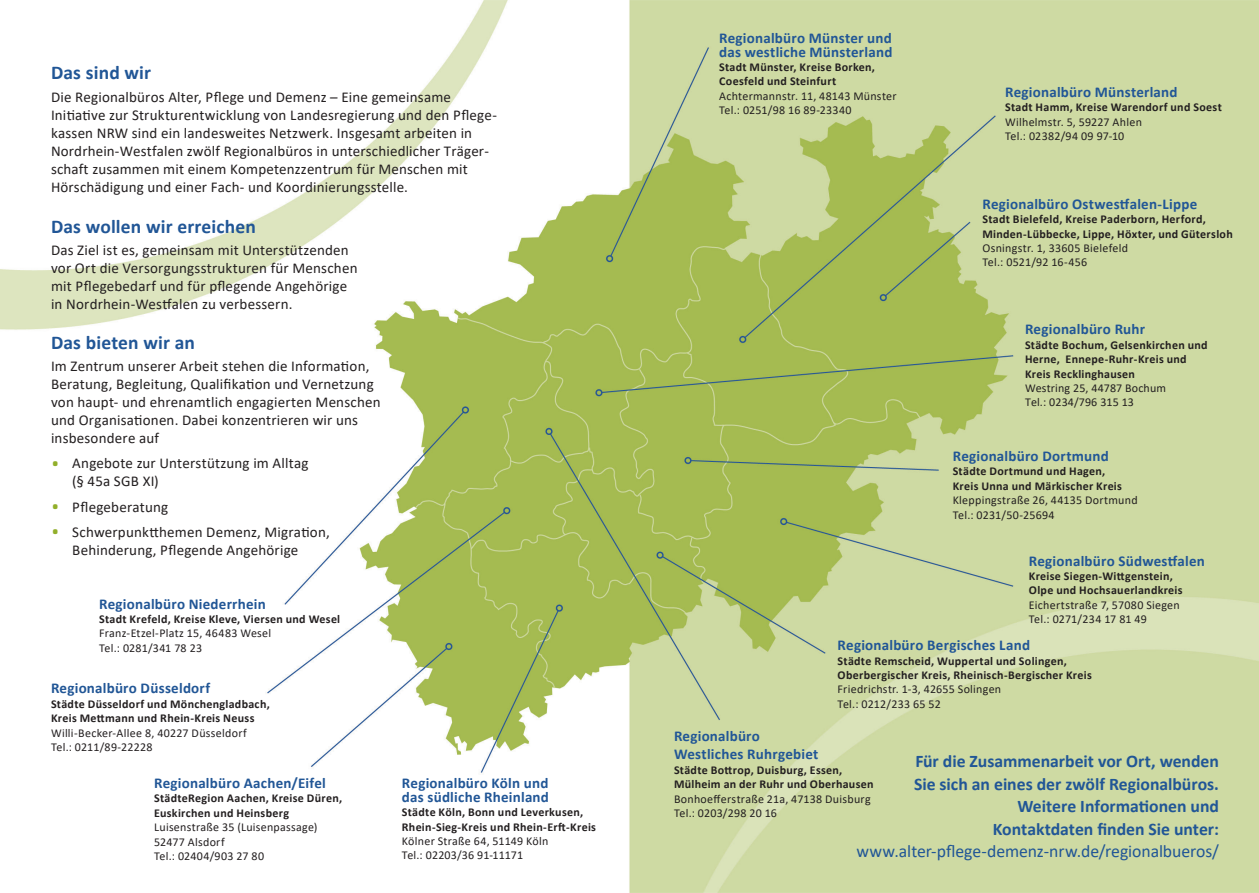
<style>
.page{position:relative;width:1259px;height:893px;background:#fff}
.page>*{position:absolute;margin:0;border:0;box-sizing:border-box;transform-origin:0 0}
.t1{font:700 31.5px "Calibri";color:#92af2a}
.t2{font:700 19.5px "Calibri";letter-spacing:.005em;color:#215696}
.t3{font:700 17.7px "Calibri";color:#215696}
.t4{font:17.7px "Calibri";color:#215696}
.t5{font:15px/18px "Calibri";letter-spacing:.01em;color:#231f20}
.t6{font:700 15px/13.5px "Calibri";letter-spacing:.015em;color:#215696}
.t7{font:700 12px/14.4px "Calibri";letter-spacing:.025em;color:#231f20}
.t8{font:12px/14.4px "Calibri";letter-spacing:.025em;color:#231f20}
.s1{font-weight:700;font-size:31.5px;color:#92af2a}
.s2{font-weight:700}
.s3{font-weight:400}
</style>
<div class="page">
<img style="left:0;top:0;width:1259px;height:893px">
<p class="t2" style="left:51px;top:61px;width:102px">Das sind wir</p>
<p class="t5" style="left:51px;top:87px;width:447px">Die Regionalbüros Alter, Pflege und Demenz – Eine gemeinsame Initiative zur Strukturentwicklung von Landesregierung und den Pflege&shy;kassen NRW sind ein landesweites Netzwerk. Insgesamt arbeiten in Nordrhein-Westfalen zwölf Regionalbüros in unterschiedlicher Träger&shy;schaft zusammen mit einem Kompetenzzentrum für Menschen mit Hörschädigung und einer Fach- und Koordinierungsstelle.</p>
<p class="t2" style="left:51px;top:214px;width:206px">Das wollen wir erreichen</p>
<p class="t5" style="left:51px;top:240px;width:308px">Das Ziel ist es, gemeinsam mit Unterstützenden vor Ort die Versorgungsstrukturen für Menschen mit Pflegebedarf und für pflegende Angehörige in Nordrhein-Westfalen zu verbessern.</p>
<p class="t2" style="left:51px;top:330px;width:145px">Das bieten wir an</p>
<p class="t5" style="left:51px;top:357px;width:331px">Im Zentrum unserer Arbeit stehen die Information, Beratung, Begleitung, Qualifikation und Vernetzung von haupt- und ehrenamtlich engagierten Menschen und Organisationen. Dabei konzentrieren wir uns insbesondere auf</p>
<p class="t1" style="left:51px;top:443px;width:10px">·</p>
<p class="t5" style="left:72px;top:454px;width:238px">Angebote zur Unterstützung im Alltag (§ 45a SGB XI)</p>
<p class="t5" style="left:51px;top:497px;width:119px"><span class="s1">·</span> Pflegeberatung</p>
<p class="t5" style="left:72px;top:522px;width:259px;text-indent:-21px"><span class="s1">·</span> Schwerpunktthemen Demenz, Migration,<br>Behinderung, Pflegende Angehörige</p>
<p class="t6" style="left:99px;top:596px;width:168px">Regionalbüro Niederrhein</p>
<p class="t8" style="left:99px;top:612px;width:243px"><span class="s2">Stadt Krefeld, Kreise Kleve, Viersen und Wesel<br></span>Franz-Etzel-Platz 15, 46483 Wesel<br>Tel.: 0281/341 78 23</p>
<p class="t6" style="left:51px;top:681px;width:161px">Regionalbüro Düsseldorf</p>
<p class="t7" style="left:51px;top:696px;width:220px">Städte Düsseldorf und Mönchengladbach, Kreis Mettmann und Rhein-Kreis Neuss <span class="s3">Willi-Becker-Allee 8, 40227 Düsseldorf Tel.: 0211/89-22228</span></p>
<p class="t6" style="left:154px;top:775px;width:173px">Regionalbüro Aachen/Eifel</p>
<p class="t8" style="left:154px;top:791px;width:189px"><span class="s2">StädteRegion Aachen, Kreise Düren,<br>Euskirchen und Heinsberg<br></span>Luisenstraße 35 (Luisenpassage)<br>52477 Alsdorf<br>Tel.: 02404/903 27 80</p>
<p class="t6" style="left:402px;top:776px;width:148px">Regionalbüro Köln und das südliche Rheinland</p>
<p class="t7" style="left:402px;top:804px;width:196px">Städte Köln, Bonn und Leverkusen,<br>Rhein-Sieg-Kreis und Rhein-Erft-Kreis<br><span class="s3">Kölner Straße 64, 51149 Köln<br>Tel.: 02203/36 91-11171</span></p>
<p class="t6" style="left:719px;top:31px;width:175px">Regionalbüro Münster und das westliche Münsterland</p>
<p class="t8" style="left:719px;top:60px;width:179px"><span class="s2">Stadt Münster, Kreise Borken,<br>Coesfeld und Steinfurt<br></span>Achtermannstr. 11, 48143 Münster<br>Tel.: 0251/98 16 89-23340</p>
<p class="t6" style="left:1005px;top:85px;width:174px">Regionalbüro Münsterland</p>
<p class="t8" style="left:1005px;top:100px;width:218px"><span class="s2">Stadt Hamm, Kreise Warendorf und Soest<br></span>Wilhelmstr. 5, 59227 Ahlen<br>Tel.: 02382/94 09 97-10</p>
<p class="t6" style="left:982px;top:196px;width:216px">Regionalbüro Ostwestfalen-Lippe</p>
<p class="t7" style="left:982px;top:211px;width:252px">Stadt Bielefeld, Kreise Paderborn, Herford, Minden-Lübbecke, Lippe, Höxter, und Gütersloh <span class="s3">Osningstr. 1, 33605 Bielefeld<br>Tel.: 0521/92 16-456</span></p>
<p class="t6" style="left:1025px;top:322px;width:122px">Regionalbüro Ruhr</p>
<p class="t7" style="left:1025px;top:337px;width:184px">Städte Bochum, Gelsenkirchen und<br>Herne, Ennepe-Ruhr-Kreis und<br>Kreis Recklinghausen<br><span class="s3">Westring 25, 44787 Bochum<br>Tel.: 0234/796 315 13</span></p>
<p class="t6" style="left:952px;top:448px;width:158px">Regionalbüro Dortmund</p>
<p class="t7" style="left:952px;top:464px;width:186px">Städte Dortmund und Hagen,<br>Kreis Unna und Märkischer Kreis<br><span class="s3">Kleppingstraße 26, 44135 Dortmund<br>Tel.: 0231/50-25694</span></p>
<p class="t6" style="left:1029px;top:553px;width:178px">Regionalbüro Südwestfalen</p>
<p class="t7" style="left:1029px;top:568px;width:155px">Kreise Siegen-Wittgenstein,<br>Olpe und Hochsauerlandkreis<br><span class="s3">Eichertstraße 7, 57080 Siegen<br>Tel.: 0271/234 17 81 49</span></p>
<p class="t6" style="left:837px;top:638px;width:194px">Regionalbüro Bergisches Land</p>
<p class="t7" style="left:837px;top:653px;width:256px">Städte Remscheid, Wuppertal und Solingen, Oberbergischer Kreis, Rheinisch-Bergischer Kreis <span class="s3">Friedrichstr. 1-3, 42655 Solingen<br>Tel.: 0212/233 65 52</span></p>
<p class="t6" style="left:674px;top:727px;width:146px;line-height:18px">Regionalbüro<br>Westliches Ruhrgebiet</p>
<p class="t7" style="left:674px;top:762px;width:201px">Städte Bottrop, Duisburg, Essen,<br>Mülheim an der Ruhr und Oberhausen<br><span class="s3">Bonhoefferstraße 21a, 47138 Duisburg<br>Tel.: 0203/298 20 16</span></p>
<p class="t3" style="left:915px;top:750px;width:305px">Für die Zusammenarbeit vor Ort, wenden</p>
<p class="t3" style="left:914px;top:773px;width:306px">Sie sich an eines der zwölf Regionalbüros.</p>
<p class="t3" style="left:1017px;top:795px;width:203px">Weitere Informationen und</p>
<p class="t3" style="left:992px;top:818px;width:228px">Kontaktdaten finden Sie unter:</p>
<p class="t4" style="left:856px;top:839px;width:364px">www.alter-pflege-demenz-nrw.de/regionalbueros/</p>
</div>
